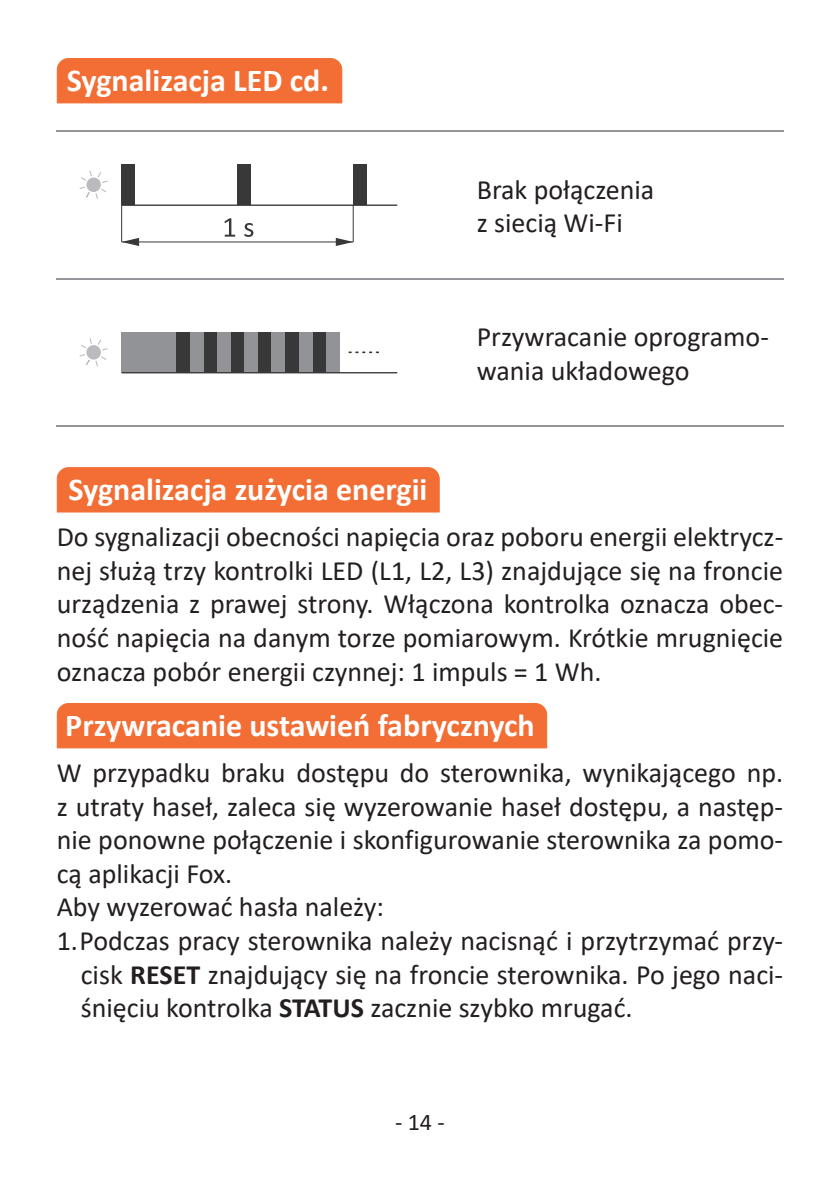
<style>
.page{position:relative;width:840px;height:1191px;background:#fff}
.page>*{position:absolute;margin:0;border:0;box-sizing:border-box;transform-origin:0 0}
.t1{font:700 32px "Calibri";color:#fff}
.t2{font:28px/33.6px "Calibri";color:#231f20}
.t3{font:24px "Calibri";color:#231f20}
.s1{font-weight:700}
</style>
<div class="page">
<hr style="left:57px;top:131px;width:363px;height:1px;background:#939598">
<hr style="left:420px;top:131px;width:362px;height:1px;background:#939598">
<hr style="left:57px;top:278px;width:363px;height:1px;background:#939598">
<hr style="left:420px;top:278px;width:362px;height:1px;background:#939598">
<hr style="left:57px;top:426px;width:363px;height:1px;background:#939598">
<hr style="left:420px;top:426px;width:362px;height:1px;background:#939598">
<div style="left:122px;top:164px;width:13px;height:41px;background:#383839"></div>
<div style="left:353px;top:164px;width:13px;height:41px;background:#383839"></div>
<hr style="left:122px;top:241px;width:231px;height:2px;background:#383839">
<hr style="left:121px;top:205px;width:1px;height:37px;background:#383839">
<hr style="left:352px;top:205px;width:2px;height:37px;background:#383839">
<svg style="left:224px;top:218px;width:11px;height:19px"></svg>
<svg style="left:244px;top:223px;width:9px;height:14px"></svg>
<hr style="left:122px;top:204px;width:275px;height:2px;background:#383839">
<div style="left:237px;top:164px;width:14px;height:41px;background:#383839"></div>
<svg style="left:79px;top:171px;width:29px;height:28px"></svg>
<div style="left:86px;top:178px;width:15px;height:14px;background:#babbbe;border-radius:50%"></div>
<svg style="left:335px;top:238px;width:18px;height:8px"></svg>
<svg style="left:122px;top:238px;width:17px;height:8px"></svg>
<div style="left:122px;top:332px;width:13px;height:41px;background:#919396"></div>
<div style="left:149px;top:332px;width:13px;height:41px;background:#919396"></div>
<div style="left:176px;top:332px;width:14px;height:41px;background:#383839"></div>
<div style="left:203px;top:332px;width:14px;height:41px;background:#383839"></div>
<div style="left:230px;top:332px;width:14px;height:41px;background:#383839"></div>
<div style="left:258px;top:332px;width:13px;height:41px;background:#383839"></div>
<div style="left:285px;top:332px;width:13px;height:41px;background:#383839"></div>
<div style="left:312px;top:332px;width:14px;height:41px;background:#383839"></div>
<div style="left:135px;top:332px;width:14px;height:41px;background:#919396"></div>
<div style="left:162px;top:332px;width:14px;height:41px;background:#919396"></div>
<div style="left:190px;top:332px;width:13px;height:41px;background:#919396"></div>
<div style="left:217px;top:332px;width:13px;height:41px;background:#919396"></div>
<div style="left:244px;top:332px;width:14px;height:41px;background:#919396"></div>
<div style="left:271px;top:332px;width:14px;height:41px;background:#919396"></div>
<div style="left:298px;top:332px;width:14px;height:41px;background:#919396"></div>
<div style="left:326px;top:332px;width:13px;height:41px;background:#919396"></div>
<hr style="left:122px;top:372px;width:275px;height:1px;background:#383839">
<svg style="left:79px;top:338px;width:29px;height:29px"></svg>
<div style="left:86px;top:345px;width:15px;height:14px;background:#babbbe;border-radius:50%"></div>
<svg style="left:349px;top:351px;width:30px;height:2px"></svg>
<div style="left:57px;top:58px;width:285px;height:45px;background:#f26e35"></div>
<div style="left:57px;top:467px;width:382px;height:45px;background:#f26e35"></div>
<div style="left:57px;top:703px;width:490px;height:45px;background:#f26e35"></div>
<p class="t1" style="left:67px;top:58px;width:263px">Sygnalizacja LED cd.</p>
<p class="t1" style="left:68px;top:467px;width:360px">Sygnalizacja zużycia energii</p>
<p class="t2" style="left:476px;top:172px;width:179px">Brak połączenia z siecią Wi-Fi</p>
<p class="t2" style="left:476px;top:319px;width:293px">Przywracanie oprogramo&shy;wania układowego</p>
<p class="t2" style="left:57px;top:519px;width:727px;text-align:justify">Do sygnalizacji obecności napięcia oraz poboru energii elektrycz&shy;nej służą trzy kontrolki LED (L1, L2, L3) znajdujące się na froncie urządzenia z prawej strony. Włączona kontrolka oznacza obec&shy;ność napięcia na danym torze pomiarowym. Krótkie mrugnięcie oznacza pobór energii czynnej: 1 impuls = 1 Wh.</p>
<p class="t1" style="left:65px;top:702px;width:470px">Przywracanie ustawień fabrycznych</p>
<p class="t2" style="left:57px;top:755px;width:727px">W przypadku braku dostępu do sterownika, wynikającego np. z utraty haseł, zaleca się wyzerowanie haseł dostępu, a następ&shy;nie ponowne połączenie i skonfigurowanie sterownika za pomo&shy;cą aplikacji Fox.<br>Aby wyzerować hasła należy:</p>
<p class="t2" style="left:81px;top:923px;width:703px;text-align:justify;text-indent:-24px">1. Podczas pracy sterownika należy nacisnąć i przytrzymać przy&shy;cisk <span class="s1">RESET</span> znajdujący się na froncie sterownika. Po jego naci&shy;śnięciu kontrolka <span class="s1">STATUS</span> zacznie szybko mrugać.</p>
<p class="t3" style="left:395px;top:1105px;width:51px">- 14 -</p>
</div>
